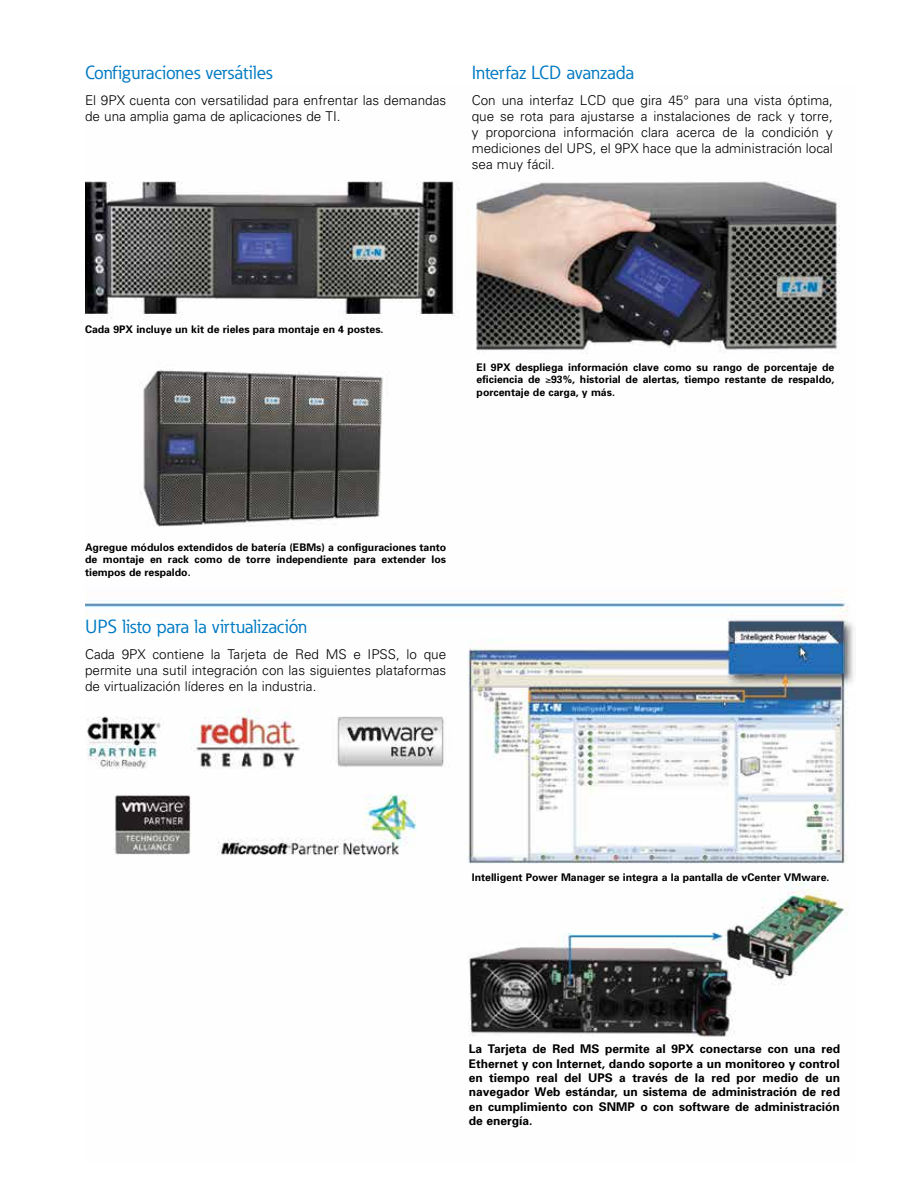
<style>
.page{position:relative;width:918px;height:1188px;background:#fff}
.page>*{position:absolute;margin:0;border:0;box-sizing:border-box;transform-origin:0 0}
.t1{font:18.75px "Eaton";color:#007ac2}
.t2{font:300 13.5px/16.2px "Univers";color:#000;text-align:justify}
.t3{font:700 12px/14.4px "Univers";color:#000;text-align:justify}
.t4{font:700 10.5px/12.6px "Univers";color:#000;text-align:justify}
</style>
<div class="page">
<img style="left:85px;top:181px;width:769px;height:856px">
<h1 class="t1" style="left:85px;top:61px;width:189px">Configuraciones versátiles</h1>
<p class="t2" style="left:85px;top:92px;width:363px">El 9PX cuenta con versatilidad para enfrentar las demandas de una amplia gama de aplicaciones de TI.</p>
<h1 class="t1" style="left:472px;top:61px;width:164px">Interfaz LCD avanzada</h1>
<p class="t2" style="left:472px;top:92px;width:363px">Con una interfaz LCD que gira 45° para una vista óptima, que se rota para ajustarse a instalaciones de rack y torre, y proporciona información clara acerca de la condición y mediciones del UPS, el 9PX hace que la administración local sea muy fácil.</p>
<p class="t4" style="left:85px;top:323px;width:300px">Cada 9PX incluye un kit de rieles para montaje en 4 postes.</p>
<p class="t4" style="left:477px;top:361px;width:359px">El 9PX despliega información clave como su rango de porcentaje de eficiencia de ≥93%, historial de alertas, tiempo restante de respaldo, porcentaje de carga, y más.</p>
<p class="t4" style="left:85px;top:541px;width:363px">Agregue módulos extendidos de batería (EBMs) a configuraciones tanto de montaje en rack como de torre independiente para extender los tiempos de respaldo.</p>
<h1 class="t1" style="left:85px;top:615px;width:224px">UPS listo para la virtualización</h1>
<p class="t2" style="left:85px;top:646px;width:363px">Cada 9PX contiene la Tarjeta de Red MS e IPSS, lo que permite una sutil integración con las siguientes plataformas de virtualización líderes en la industria.</p>
<p class="t4" style="left:472px;top:871px;width:359px">Intelligent Power Manager se integra a la pantalla de vCenter VMware.</p>
<p class="t3" style="left:469px;top:1042px;width:373px">La Tarjeta de Red MS permite al 9PX conectarse con una red Ethernet y con Internet, dando soporte a un monitoreo y control en tiempo real del UPS a través de la red por medio de un navegador Web estándar, un sistema de administración de red en cumplimiento con SNMP o con software de administración de energía.</p>
</div>
